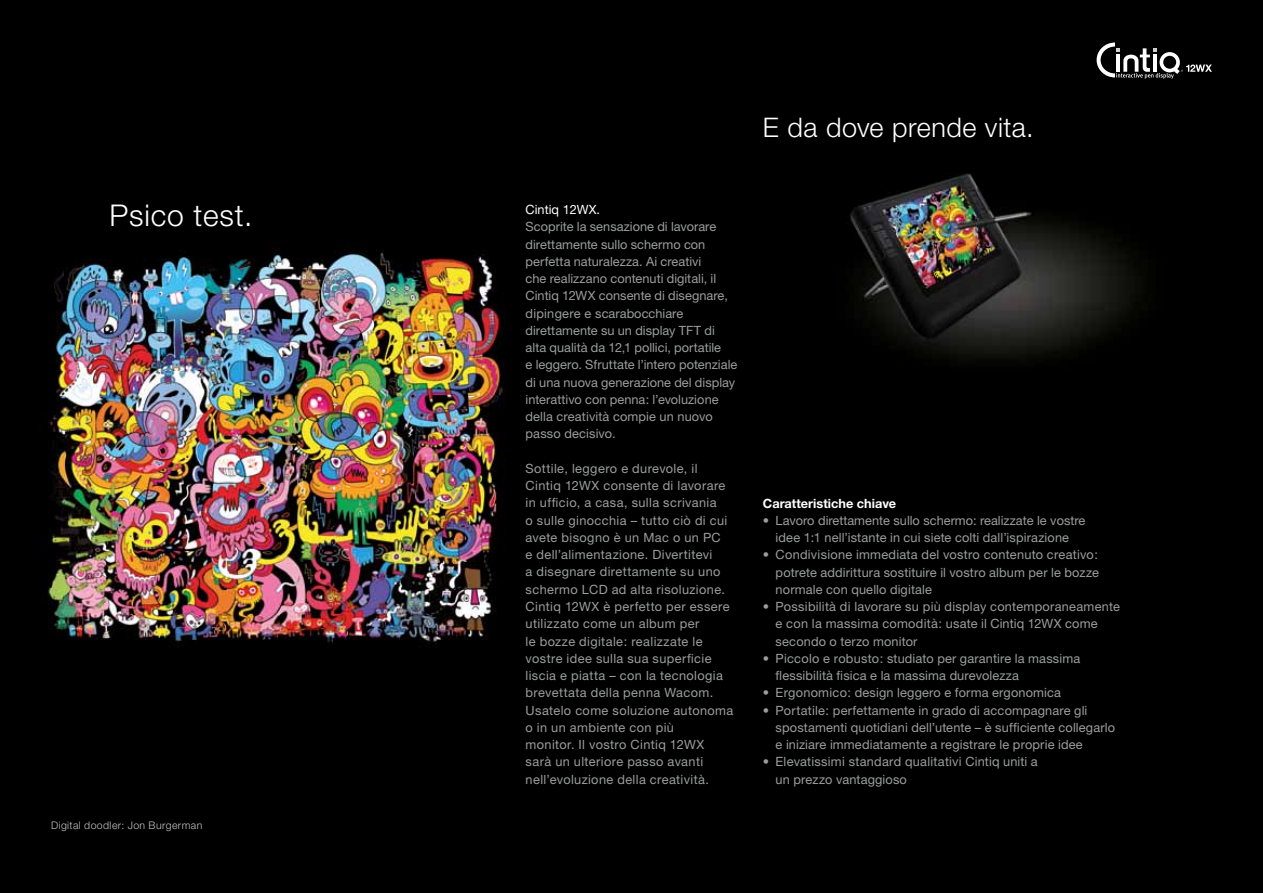
<style>
.page{position:relative;width:1263px;height:893px;background:#000}
.page>*{position:absolute;margin:0;border:0;box-sizing:border-box;transform-origin:0 0}
.t1{font:300 30px "Helvetica Neue";letter-spacing:.025em;color:#fff}
.t2{font:300 27px "Helvetica Neue";letter-spacing:.015em;color:#fff}
.t3{font:12.75px/17.2px "Helvetica Neue";letter-spacing:.015em;color:#9c9d9d}
.t4{font:700 12.75px "Helvetica Neue";color:#fff}
.t5{font:12.75px "Helvetica Neue";color:#fff}
.t6{font:300 10.5px "Helvetica Neue";letter-spacing:.04em;color:#c5c6c6}
</style>
<div class="page">
<img style="left:850px;top:42px;width:291px;height:317px">
<img style="left:39px;top:250px;width:466px;height:393px">
<svg style="left:1096px;top:43px;width:116px;height:36px"></svg>
<h1 class="t1" style="left:110px;top:197px;width:145px">Psico test.</h1>
<p class="t6" style="left:51px;top:819px;width:153px">Digital doodler: Jon Burgerman</p>
<p class="t5" style="left:526px;top:202px;width:76px">Cintiq 12WX.</p>
<p class="t3" style="left:526px;top:218px;width:213px">Scoprite la sensazione di lavorare direttamente sullo schermo con perfetta naturalezza. Ai creativi<br>che realizzano contenuti digitali, il Cintiq 12WX consente di disegnare, dipingere e scarabocchiare direttamente su un display TFT di alta qualità da 12,1 pollici, portatile<br>e leggero. Sfruttate l’intero potenziale di una nuova generazione del display interattivo con penna: l’evoluzione della creatività compie un nuovo passo decisivo.</p>
<p class="t3" style="left:526px;top:460px;width:209px">Sottile, leggero e durevole, il<br>Cintiq 12WX consente di lavorare in ufficio, a casa, sulla scrivania<br>o sulle ginocchia – tutto ciò di cui avete bisogno è un Mac o un PC<br>e dell’alimentazione. Divertitevi<br>a disegnare direttamente su uno schermo LCD ad alta risoluzione.<br>Cintiq 12WX è perfetto per essere utilizzato come un album per<br>le bozze digitale: realizzate le vostre idee sulla sua superficie liscia e piatta – con la tecnologia brevettata della penna Wacom.<br>Usatelo come soluzione autonoma o in un ambiente con più<br>monitor. Il vostro Cintiq 12WX<br>sarà un ulteriore passo avanti nell’evoluzione della creatività.</p>
<h2 class="t2" style="left:763px;top:111px;width:272px">E da dove prende vita.</h2>
<p class="t4" style="left:763px;top:495px;width:135px">Caratteristiche chiave</p>
<p class="t3" style="left:763px;top:511px;width:324px;text-align:center">• Lavoro direttamente sullo schermo: realizzate le vostre idee 1:1 nell’istante in cui siete colti dall’ispirazione</p>
<p class="t3" style="left:776px;top:546px;width:325px;text-align:justify;text-indent:-13px">• Condivisione immediata del vostro contenuto creativo: potrete addirittura sostituire il vostro album per le bozze normale con quello digitale</p>
<p class="t3" style="left:776px;top:598px;width:346px;text-indent:-13px">• Possibilità di lavorare su più display contemporaneamente e con la massima comodità: usate il Cintiq 12WX come secondo o terzo monitor</p>
<p class="t3" style="left:776px;top:649px;width:306px;text-indent:-13px">• Piccolo e robusto: studiato per garantire la massima flessibilità fisica e la massima durevolezza</p>
<p class="t3" style="left:763px;top:684px;width:300px">• Ergonomico: design leggero e forma ergonomica</p>
<p class="t3" style="left:776px;top:701px;width:341px;text-indent:-13px">• Portatile: perfettamente in grado di accompagnare gli spostamenti quotidiani dell’utente – è sufficiente collegarlo e iniziare immediatamente a registrare le proprie idee</p>
<p class="t3" style="left:776px;top:753px;width:264px;text-indent:-13px">• Elevatissimi standard qualitativi Cintiq uniti a un prezzo vantaggioso</p>
</div>
